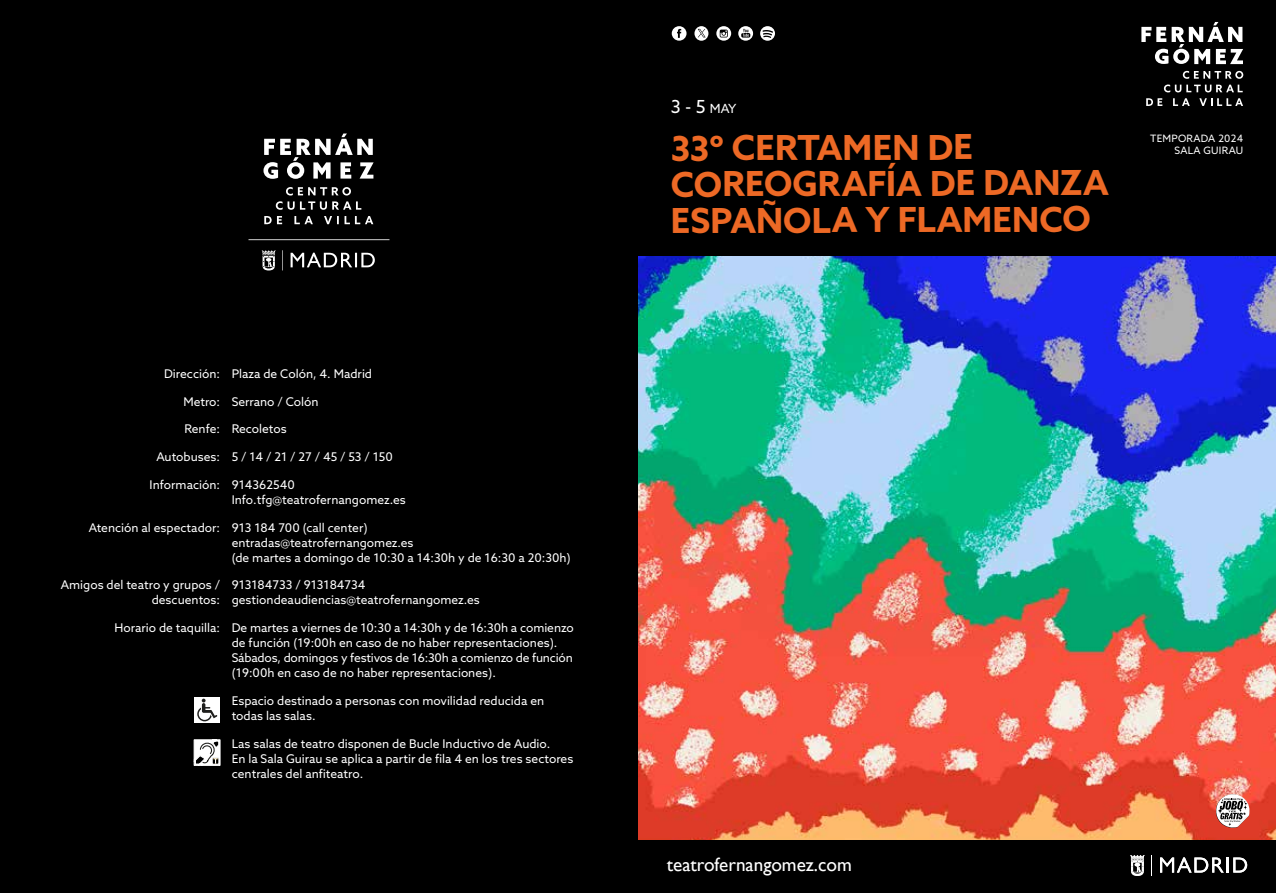
<style>
.page{position:relative;width:1276px;height:893px;background:#000}
.page>*{position:absolute;margin:0;border:0;box-sizing:border-box;transform-origin:0 0}
.t1{font:700 34.5px/36.2px "Azo Sans";letter-spacing:-.005em;color:#ed6925}
.t2{font:19.2px "Gill Sans";color:#fff}
.t3{font:18px "Azo Sans";color:#fff}
.t4{font:12px/15px "Azo Sans";color:#fff}
.t5{font:10.2px/12px "Azo Sans";letter-spacing:.025em;color:#fff;text-align:right}
.s1{font-size:12.6px}
</style>
<div class="page">
<img style="left:638px;top:256px;width:638px;height:584px">
<svg style="left:248px;top:134px;width:141px;height:136px"></svg>
<svg style="left:1151px;top:855px;width:1px;height:21px"></svg>
<svg style="left:1160px;top:857px;width:87px;height:16px"></svg>
<svg style="left:1130px;top:855px;width:15px;height:21px"></svg>
<svg style="left:1214px;top:792px;width:36px;height:37px"></svg>
<svg style="left:1141px;top:22px;width:102px;height:42px"></svg>
<svg style="left:1182px;top:71px;width:61px;height:8px"></svg>
<svg style="left:1164px;top:85px;width:78px;height:7px"></svg>
<svg style="left:1146px;top:98px;width:16px;height:8px"></svg>
<svg style="left:1173px;top:98px;width:16px;height:8px"></svg>
<svg style="left:1199px;top:98px;width:44px;height:8px"></svg>
<div style="left:194px;top:697px;width:26px;height:25px;background:#fff"></div>
<svg style="left:197px;top:699px;width:20px;height:22px"></svg>
<svg style="left:194px;top:740px;width:26px;height:25px"></svg>
<svg style="left:672px;top:26px;width:14px;height:15px"></svg>
<svg style="left:738px;top:26px;width:15px;height:15px"></svg>
<svg style="left:716px;top:26px;width:15px;height:15px"></svg>
<svg style="left:760px;top:26px;width:15px;height:15px"></svg>
<svg style="left:694px;top:26px;width:14px;height:15px"></svg>
<p class="t4" style="left:164px;top:366px;width:57px">Dirección:</p>
<p class="t4" style="left:183px;top:394px;width:38px">Metro:</p>
<p class="t4" style="left:184px;top:421px;width:37px">Renfe:</p>
<p class="t4" style="left:156px;top:449px;width:65px">Autobuses:</p>
<p class="t4" style="left:150px;top:477px;width:72px">Información:</p>
<p class="t4" style="left:89px;top:520px;width:133px">Atención al espectador:</p>
<p class="t4" style="left:61px;top:577px;width:161px;text-align:right">Amigos del teatro y grupos / descuentos:</p>
<p class="t4" style="left:115px;top:620px;width:107px">Horario de taquilla:</p>
<p class="t4" style="left:232px;top:366px;width:142px">Plaza de Colón, 4. Madrid</p>
<p class="t4" style="left:232px;top:394px;width:88px">Serrano / Colón</p>
<p class="t4" style="left:232px;top:421px;width:56px">Recoletos</p>
<p class="t4" style="left:232px;top:449px;width:162px">5 / 14 / 21 / 27 / 45 / 53 / 150</p>
<p class="t4" style="left:232px;top:477px;width:176px">914362540<br>Info.tfg@teatrofernangomez.es</p>
<p class="t4" style="left:232px;top:520px;width:340px">913 184 700 (call center)<br>entradas@teatrofernangomez.es<br>(de martes a domingo de 10:30 a 14:30h y de 16:30 a 20:30h)</p>
<p class="t4" style="left:232px;top:577px;width:250px">913184733 / 913184734 gestiondeaudiencias@teatrofernangomez.es</p>
<p class="t4" style="left:232px;top:620px;width:343px">De martes a viernes de 10:30 a 14:30h y de 16:30h a comienzo de función (19:00h en caso de no haber representaciones).<br>Sábados, domingos y festivos de 16:30h a comienzo de función (19:00h en caso de no haber representaciones).</p>
<p class="t4" style="left:232px;top:693px;width:314px">Espacio destinado a personas con movilidad reducida en todas las salas.</p>
<p class="t4" style="left:232px;top:736px;width:343px">Las salas de teatro disponen de Bucle Inductivo de Audio.<br>En la Sala Guirau se aplica a partir de fila 4 en los tres sectores centrales del anfiteatro.</p>
<h3 class="t3" style="left:670px;top:95px;width:67px">3 - 5 <span class="s1">may</span></h3>
<h1 class="t1" style="left:670px;top:129px;width:440px">33º CERTAMEN DE<br>COREOGRAFÍA DE DANZA<br>ESPAÑOLA Y FLAMENCO</h1>
<p class="t5" style="left:1150px;top:132px;width:95px">TEMPORADA 2024<br>SALA GUIRAU</p>
<h2 class="t2" style="left:667px;top:853px;width:187px">teatrofernangomez.com</h2>
</div>
